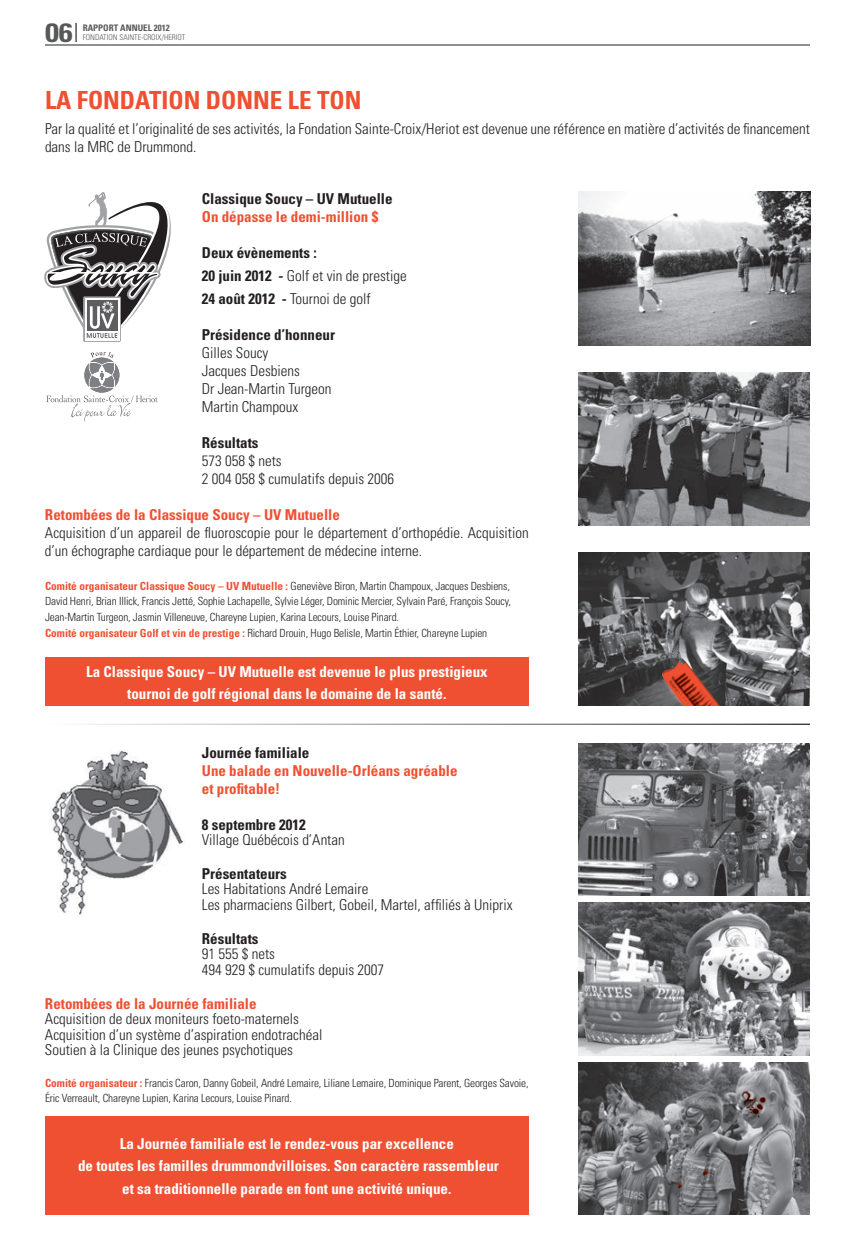
<style>
.page{position:relative;width:855px;height:1260px;background:#fff}
.page>*{position:absolute;margin:0;border:0;box-sizing:border-box;transform-origin:0 0}
.t1{font:700 condensed 26.5px "Univers";color:#57585a;scale:1.19 1}
.t2{font:700 condensed 25px "Univers";color:#ef5032}
.t3{font:300 condensed 15px/18px "Univers";color:#231f20}
.t4{font:700 condensed 15px/22.5px "Univers";color:#fff;text-align:center}
.t5{font:700 condensed 15px/23.2px "Univers";color:#231f20}
.t6{font:700 condensed 15px/18px "Univers";color:#ef5032}
.t7{font:300 condensed 11.25px/15.6px "Univers";letter-spacing:-.01em;color:#231f20}
.t8{font:700 condensed 9px "Univers";color:#57585a}
.t9{font:300 condensed 7.88px "Univers";color:#57585a}
.s1{font-weight:300}
.s2{font-weight:700;color:#ef5032}
</style>
<div class="page">
<hr style="left:45px;top:45px;width:765px;height:1px;background:#231f20">
<img style="left:579px;top:192px;width:231px;height:154px">
<img style="left:579px;top:743px;width:231px;height:153px">
<img style="left:579px;top:372px;width:231px;height:153px">
<img style="left:579px;top:903px;width:231px;height:152px">
<img style="left:579px;top:553px;width:231px;height:153px">
<img style="left:579px;top:1062px;width:231px;height:153px">
<svg style="left:46px;top:352px;width:112px;height:69px"></svg>
<svg style="left:44px;top:192px;width:127px;height:150px"></svg>
<img style="left:50px;top:751px;width:134px;height:164px">
<div style="left:45px;top:657px;width:484px;height:49px;background:#ef5032"></div>
<div style="left:45px;top:1116px;width:484px;height:99px;background:#ef5032"></div>
<h1 class="t1" style="left:45px;top:16px;width:31px">06<span class="s1">|</span></h1>
<p class="t8" style="left:83px;top:23px;width:88px">RAPPORT ANNUEL 2012</p>
<p class="t9" style="left:83px;top:33px;width:104px">FONDATION SAINTE-CROIX/HERIOT</p>
<h2 class="t2" style="left:45px;top:85px;width:192px">La Fon dation donne</h2>
<h2 class="t2" style="left:288px;top:85px;width:45px">le ton</h2>
<p class="t3" style="left:45px;top:120px;width:766px">Par la qualité et l’originalité de ses activités, la Fondation Sainte-Croix/Heriot est devenue une référence en matière d’activités de financement dans la MRC de Drummond.</p>
<p class="t5" style="left:202px;top:186px;width:192px">Classique Soucy – UV Mutuelle</p>
<p class="t6" style="left:202px;top:207px;width:178px">On dépasse le demi-million $</p>
<p class="t5" style="left:202px;top:240px;width:206px">Deux évènements :<br>20 juin 2012 - <span class="s1">Golf et vin de prestige<br></span>24 août 2012 - <span class="s1">Tournoi de golf</span></p>
<p class="t5" style="left:202px;top:323px;width:135px">Présidence d’honneur</p>
<p class="t3" style="left:202px;top:344px;width:131px">Gilles Soucy<br>Jacques Desbiens<br>Dr Jean-Martin Turgeon<br>Martin Champoux</p>
<p class="t5" style="left:202px;top:431px;width:58px">Résultats</p>
<p class="t3" style="left:202px;top:452px;width:194px">573 058 $ nets<br>2 004 058 $ cumulatifs depuis 2006</p>
<p class="t6" style="left:45px;top:506px;width:296px">Retombées de la Classique Soucy – UV Mutuelle</p>
<p class="t3" style="left:45px;top:524px;width:485px">Acquisition d’un appareil de fluoroscopie pour le département d’orthopédie. Acquisition d’un échographe cardiaque pour le département de médecine interne.</p>
<p class="t7" style="left:45px;top:578px;width:468px"><span class="s2">Comité organisateur Classique Soucy – UV Mutuelle :</span> Geneviève Biron, Martin Champoux, Jacques Desbiens, David Henri, Brian Illick, Francis Jetté, Sophie Lachapelle, Sylvie Léger, Dominic Mercier, Sylvain Paré, François Soucy, Jean-Martin Turgeon, Jasmin Villeneuve, Chareyne Lupien, Karina Lecours, Louise Pinard.<br><span class="s2">Comité organisateur Golf et vin de prestige :</span> Richard Drouin, Hugo Belisle, Martin Éthier, Chareyne Lupien</p>
<p class="t4" style="left:86px;top:660px;width:403px">La Classique Soucy – UV Mutuelle est devenue le plus prestigieux tournoi de golf régional dans le domaine de la santé.</p>
<p class="t5" style="left:202px;top:740px;width:109px">Journée familiale</p>
<p class="t6" style="left:202px;top:761px;width:257px">Une balade en Nouvelle-Orléans agréable et profitable!</p>
<p class="t5" style="left:202px;top:812px;width:106px">8 septembre 2012</p>
<p class="t3" style="left:202px;top:831px;width:144px">Village Québécois d’Antan</p>
<p class="t5" style="left:202px;top:862px;width:86px">Présentateurs</p>
<p class="t3" style="left:202px;top:881px;width:312px;line-height:15.6px">Les Habitations André Lemaire<br>Les pharmaciens Gilbert, Gobeil, Martel, affiliés à Uniprix</p>
<p class="t5" style="left:202px;top:926px;width:58px">Résultats</p>
<p class="t3" style="left:202px;top:946px;width:184px;line-height:15.6px">91 555 $ nets<br>494 929 $ cumulatifs depuis 2007</p>
<p class="t6" style="left:45px;top:994px;width:213px">Retombées de la Journée familiale</p>
<p class="t3" style="left:45px;top:1011px;width:279px;line-height:15.6px">Acquisition de deux moniteurs foeto-maternels<br>Acquisition d’un système d’aspiration endotrachéal<br>Soutien à la Clinique des jeunes psychotiques</p>
<p class="t7" style="left:45px;top:1075px;width:485px"><span class="s2">Comité organisateur :</span> Francis Caron, Danny Gobeil, André Lemaire, Liliane Lemaire, Dominique Parent, Georges Savoie,<br>Éric Verreault, Chareyne Lupien, Karina Lecours, Louise Pinard.</p>
<p class="t4" style="left:78px;top:1132px;width:422px">La Journée familiale est le rendez-vous par excellence<br>de toutes les familles drummondvilloises. Son caractère rassembleur et sa traditionnelle parade en font une activité unique.</p>
</div>
